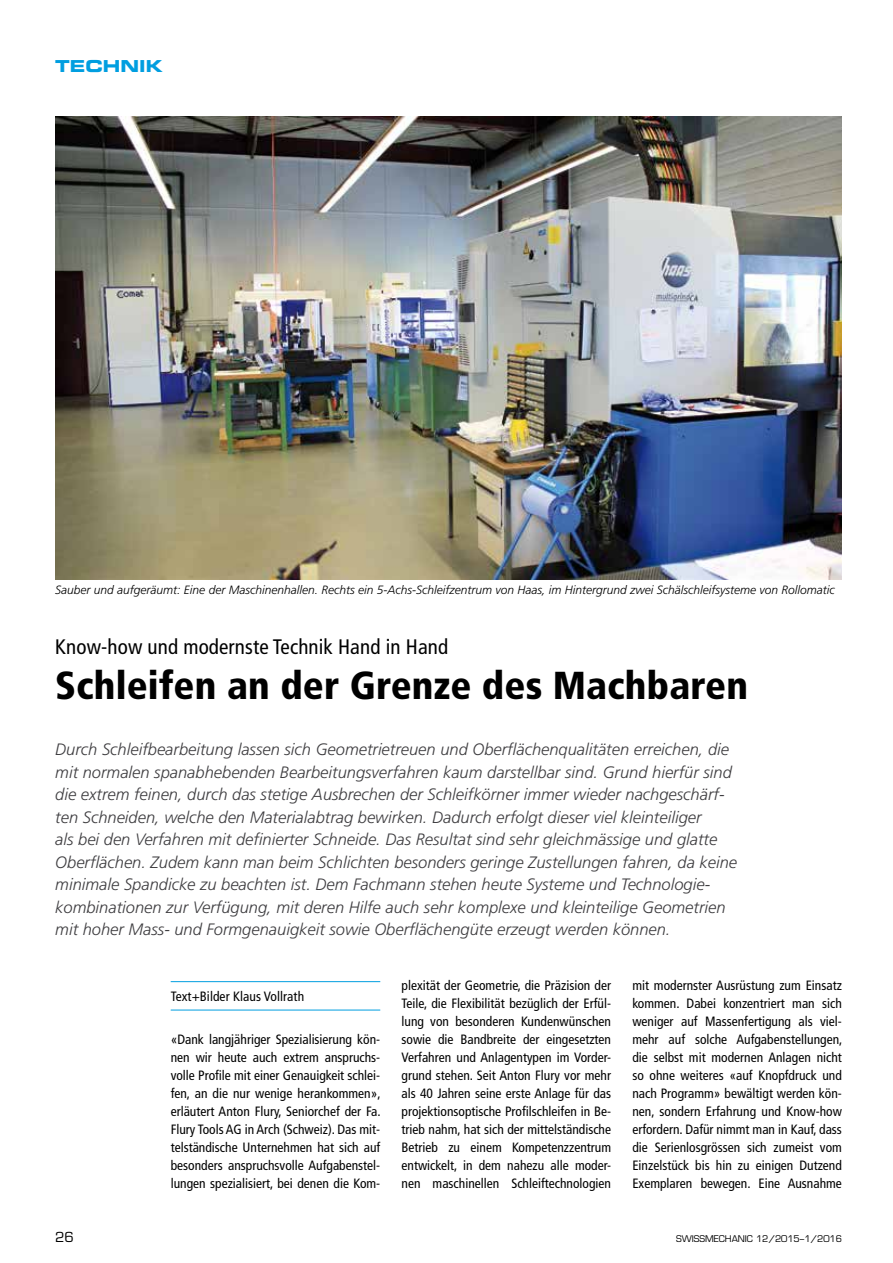
<style>
.page{position:relative;width:893px;height:1263px;background:#fff}
.page>*{position:absolute;margin:0;border:0;box-sizing:border-box;transform-origin:0 0}
.t1{font:900 condensed 39px "Frutiger";letter-spacing:.005em;color:#000}
.t2{font:condensed 21px "Frutiger";letter-spacing:.005em;color:#000}
.t3{font:italic 300 16.5px/22.5px "Frutiger";color:#3e3d40}
.t4{font:16.5px "Eurostile LT Std Bold Ex 2";color:#009ee0}
.t5{font:condensed 13.5px/18px "Frutiger";color:#000;text-align:justify}
.t6{font:13.5px "Eurostile LT Std";color:#000}
.t7{font:italic 300 12px "Frutiger";color:#000}
.t8{font:9px "Eurostile LT Std";color:#000}
</style>
<div class="page">
<hr style="left:171px;top:981px;width:209px;height:1px;background:#009ee0">
<hr style="left:171px;top:1010px;width:209px;height:1px;background:#009ee0">
<img style="left:55px;top:117px;width:787px;height:462px">
<p class="t4" style="left:55px;top:54px;width:109px">TECHNIK</p>
<p class="t7" style="left:55px;top:583px;width:781px">Sauber und aufgeräumt: Eine der Maschinenhallen. Rechts ein 5-Achs-Schleifzentrum von Haas, im Hintergrund zwei Schälschleifsysteme von Rollomatic</p>
<h2 class="t2" style="left:55px;top:635px;width:394px">Know-how und modernste Technik Hand in Hand</h2>
<h1 class="t1" style="left:55px;top:662px;width:694px">Schleifen an der Grenze des Machbaren</h1>
<p class="t3" style="left:55px;top:738px;width:683px">Durch Schleifbearbeitung lassen sich Geometrietreuen und Oberflächenqualitäten erreichen, die mit normalen spanabhebenden Bearbeitungsverfahren kaum darstellbar sind. Grund hierfür sind die extrem feinen, durch das stetige Ausbrechen der Schleifkörner immer wieder nachgeschärf&shy;ten Schneiden, welche den Materialabtrag bewirken. Dadurch erfolgt dieser viel kleinteiliger<br>als bei den Verfahren mit definierter Schneide. Das Resultat sind sehr gleichmässige und glatte Oberflächen. Zudem kann man beim Schlichten besonders geringe Zustellungen fahren, da keine minimale Spandicke zu beachten ist. Dem Fachmann stehen heute Systeme und Technologie&shy;kombinationen zur Verfügung, mit deren Hilfe auch sehr komplexe und kleinteilige Geometrien mit hoher Mass- und Formgenauigkeit sowie Oberflächengüte erzeugt werden können.</p>
<p class="t5" style="left:171px;top:987px;width:135px">Text+Bilder Klaus Vollrath</p>
<p class="t5" style="left:171px;top:1030px;width:212px">«Dank langjähriger Spezialisierung kön&shy;nen wir heute auch extrem anspruchs&shy;volle Profile mit einer Genauigkeit schlei&shy;fen, an die nur wenige herankommen», erläutert Anton Flury, Seniorchef der Fa.<br>Flury Tools AG in Arch (Schweiz). Das mit&shy;telständische Unternehmen hat sich auf besonders anspruchsvolle Aufgabenstel&shy;lungen spezialisiert, bei denen die Kom-</p>
<p class="t5" style="left:402px;top:976px;width:211px">plexität der Geometrie, die Präzision der Teile, die Flexibilität bezüglich der Erfül&shy;lung von besonderen Kundenwünschen sowie die Bandbreite der eingesetzten Verfahren und Anlagentypen im Vorder&shy;grund stehen. Seit Anton Flury vor mehr als 40 Jahren seine erste Anlage für das projektionsoptische Profilschleifen in Be&shy;trieb nahm, hat sich der mittelständische Betrieb zu einem Kompetenzzentrum entwickelt, in dem nahezu alle moder&shy;nen maschinellen Schleiftechnologien</p>
<p class="t5" style="left:632px;top:976px;width:212px">mit modernster Ausrüstung zum Einsatz kommen. Dabei konzentriert man sich weniger auf Massenfertigung als viel&shy;mehr auf solche Aufgabenstellungen, die selbst mit modernen Anlagen nicht so ohne weiteres «auf Knopfdruck und nach Programm» bewältigt werden kön&shy;nen, sondern Erfahrung und Know-how erfordern. Dafür nimmt man in Kauf, dass die Serienlosgrössen sich zumeist vom Einzelstück bis hin zu einigen Dutzend Exemplaren bewegen. Eine Ausnahme</p>
<p class="t6" style="left:55px;top:1229px;width:20px">26</p>
<p class="t8" style="left:676px;top:1233px;width:167px">SWISSMECHANIC 12/2015–1/2016</p>
</div>
